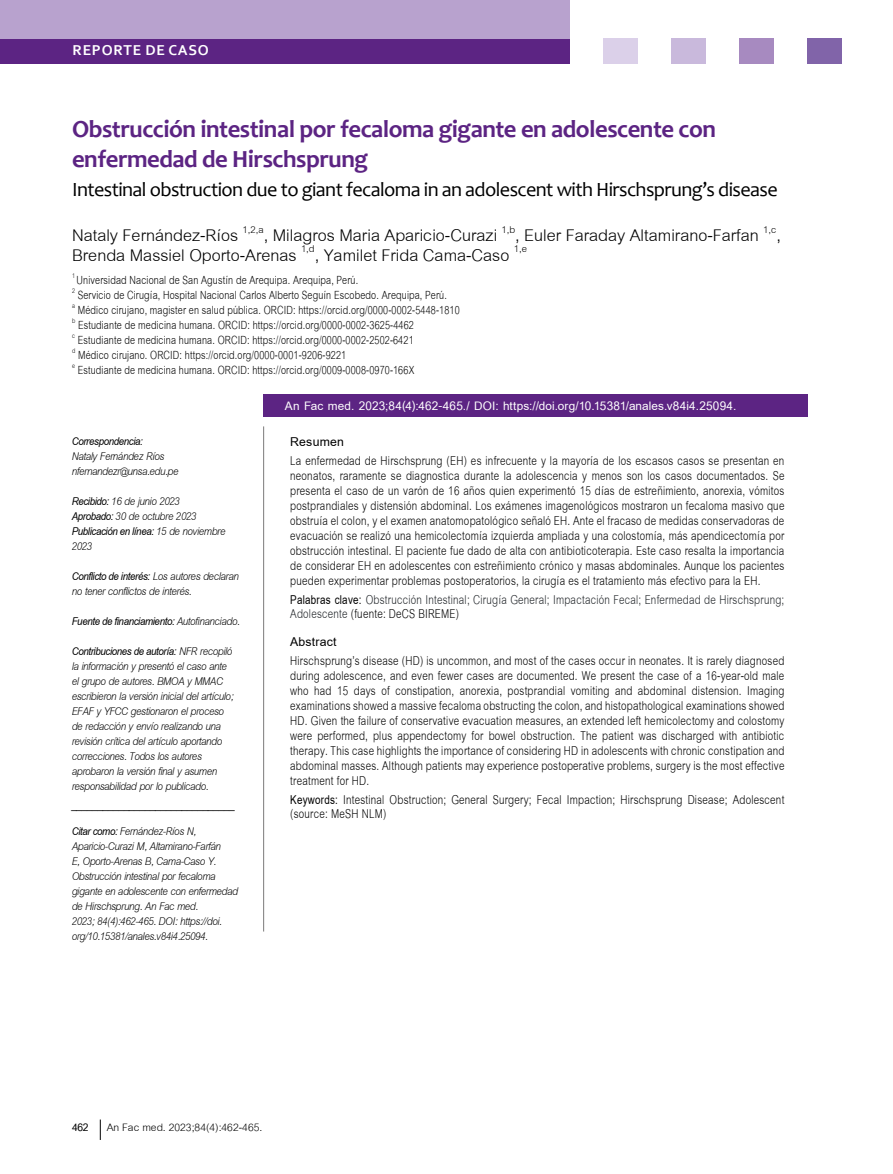
<style>
.page{position:relative;width:893px;height:1174px;background:#fff}
.page>*{position:absolute;margin:0;border:0;box-sizing:border-box;transform-origin:0 0}
.t1{font:24.75px/19.8px "Cordia UPC";color:#000}
.t2{font:700 24.75px/29.7px "Candara";letter-spacing:-.02em;color:#5c2483}
.t3{font:20.25px "Candara";letter-spacing:-.03em;color:#000}
.t4{font:18.75px/15px "Cordia UPC";letter-spacing:.015em;color:#000;text-align:justify;scale:.8 1}
.t5{font:18.75px/14.2px "Cordia UPC";letter-spacing:.015em;color:#212529;scale:.8 1}
.t6{font:700 18.75px "Cordia UPC";letter-spacing:.01em;color:#000}
.t7{font:700 18px "Cordia UPC";letter-spacing:.005em;color:#fff}
.t8{font:17.25px/15px "Cordia UPC";letter-spacing:.01em;color:#000;scale:.8 1}
.t9{font:italic 16.5px/15px "Cordia UPC";letter-spacing:-.025em;color:#000;scale:.9 1}
.t10{font:italic 700 16.5px/30px "Cordia UPC";letter-spacing:-.025em;color:#000;scale:.9 1}
.t11{font:15.75px "Cordia UPC";color:#000}
.t12{font:700 15px "Corbel";letter-spacing:.05em;color:#fff}
.s1{font-weight:700}
.s2{font-weight:400}
.s3{font-weight:700;color:#000}
.s4{color:#000}
</style>
<div class="page">
<div style="left:808px;top:38px;width:34px;height:26px;background:#8164a9"></div>
<div style="left:604px;top:38px;width:34px;height:26px;background:#dbd0e9"></div>
<div style="left:672px;top:38px;width:34px;height:26px;background:#c9b9dc"></div>
<div style="left:740px;top:38px;width:34px;height:26px;background:#a78ac0"></div>
<div style="left:0;top:38px;width:570px;height:26px;background:#5c2483"></div>
<div style="left:0;top:0;width:570px;height:38px;background:#b8a2ce"></div>
<svg style="left:100px;top:1119px;width:1px;height:21px"></svg>
<div style="left:264px;top:394px;width:544px;height:23px;background:#5c2483"></div>
<hr style="left:263px;top:426px;width:1px;height:505px;background:#7c7b7b">
<p class="t12" style="left:73px;top:41px;width:138px">REPORTE DE CASO</p>
<h1 class="t2" style="left:72px;top:114px;width:645px">Obstrucción intestinal por fecaloma gigante en adolescente con enfermedad de Hirschsprung</h1>
<p class="t3" style="left:72px;top:177px;width:707px">Intestinal obstruction due to giant fecaloma in an adolescent with Hirschsprung’s disease</p>
<h1 class="t1" style="left:72px;top:226px;width:710px">Nataly Fernández-Ríos <sup>1,2,a</sup>, Milagros Maria Aparicio-Curazi <sup>1,b</sup>, Euler Faraday Altamirano-Farfan <sup>1,c</sup>,<br>Brenda Massiel Oporto-Arenas <sup>1,d</sup>, Yamilet Frida Cama-Caso <sup>1,e</sup></h1>
<p class="t8" style="left:72px;top:273px;width:486px"><sup>1</sup> Universidad Nacional de San Agustín de Arequipa. Arequipa, Perú.<br><sup>2</sup> Servicio de Cirugía, Hospital Nacional Carlos Alberto Seguín Escobedo. Arequipa, Perú.<br><sup>a</sup> Médico cirujano, magister en salud pública. ORCID: https://orcid.org/0000-0002-5448-1810 <sup>b</sup> Estudiante de medicina humana. ORCID: https://orcid.org/0000-0002-3625-4462<br><sup>c</sup> Estudiante de medicina humana. ORCID: https://orcid.org/0000-0002-2502-6421<br><sup>d</sup> Médico cirujano. ORCID: https://orcid.org/0000-0001-9206-9221<br><sup>e</sup> Estudiante de medicina humana. ORCID: https://orcid.org/0009-0008-0970-166X</p>
<p class="t10" style="left:72px;top:426px;width:81px">Correspondencia:</p>
<p class="t9" style="left:72px;top:448px;width:120px">Nataly Fernández Ríos nfernandezr@unsa.edu.pe</p>
<p class="t9" style="left:72px;top:493px;width:172px"><span class="s1">Recibido:</span> 16 de junio 2023<br><span class="s1">Aprobado:</span> 30 de octubre 2023<br><span class="s1">Publicación en línea:</span> 15 de noviembre<br>2023</p>
<p class="t9" style="left:72px;top:568px;width:187px"><span class="s1">Conflicto de interés:</span> Los autores declaran no tener conflictos de interés.</p>
<p class="t10" style="left:72px;top:606px;width:188px">Fuente de financiamiento: <span class="s2">Autofinanciado.<br></span>Contribuciones de autoría: <span class="s2">NFR recopiló</span></p>
<p class="t9" style="left:72px;top:658px;width:181px">la información y presentó el caso ante el grupo de autores. BMOA y MMAC escribieron la versión inicial del artículo; EFAF y YFCC gestionaron el proceso de redacción y envío realizando una revisión crítica del artículo aportando correcciones. Todos los autores aprobaron la versión final y asumen responsabilidad por lo publicado.</p>
<p class="t10" style="left:72px;top:793px;width:183px;line-height:25.5px">_______________________________<br>Citar como: <span class="s2">Fernández-Ríos N,</span></p>
<p class="t9" style="left:72px;top:838px;width:186px">Aparicio-Curazi M, Altamirano-Farfán<br>E, Oporto-Arenas B, Cama-Caso Y.<br>Obstrucción intestinal por fecaloma gigante en adolescente con enfermedad de Hirschsprung. An Fac med.<br>2023; 84(4):462-465. DOI: https://doi. org/10.15381/anales.v84i4.25094.</p>
<p class="t7" style="left:285px;top:394px;width:453px">An Fac med. 2023;84(4):462-465./ DOI: https://doi.org/10.15381/anales.v84i4.25094.</p>
<p class="t6" style="left:290px;top:430px;width:55px">Resumen</p>
<p class="t4" style="left:290px;top:453px;width:619px">La enfermedad de Hirschsprung (EH) es infrecuente y la mayoría de los escasos casos se presentan en neonatos, raramente se diagnostica durante la adolescencia y menos son los casos documentados. Se presenta el caso de un varón de 16 años quien experimentó 15 días de estreñimiento, anorexia, vómitos postprandiales y distensión abdominal. Los exámenes imagenológicos mostraron un fecaloma masivo que obstruía el colon, y el examen anatomopatológico señaló EH. Ante el fracaso de medidas conservadoras de evacuación se realizó una hemicolectomía izquierda ampliada y una colostomía, más apendicectomía por obstrucción intestinal. El paciente fue dado de alta con antibioticoterapia. Este caso resalta la importancia de considerar EH en adolescentes con estreñimiento crónico y masas abdominales. Aunque los pacientes pueden experimentar problemas postoperatorios, la cirugía es el tratamiento más efectivo para la EH.</p>
<p class="t5" style="left:290px;top:593px;width:619px"><span class="s3">Palabras clave:</span> Obstrucción Intestinal; Cirugía General; Impactación Fecal; Enfermedad de Hirschsprung;<br>Adolescente <span class="s4">(fuente: DeCS BIREME)</span></p>
<p class="t6" style="left:290px;top:630px;width:48px">Abstract</p>
<p class="t4" style="left:290px;top:654px;width:619px">Hirschsprung’s disease (HD) is uncommon, and most of the cases occur in neonates. It is rarely diagnosed during adolescence, and even fewer cases are documented. We present the case of a 16-year-old male who had 15 days of constipation, anorexia, postprandial vomiting and abdominal distension. Imaging examinations showed a massive fecaloma obstructing the colon, and histopathological examinations showed HD. Given the failure of conservative evacuation measures, an extended left hemicolectomy and colostomy were performed, plus appendectomy for bowel obstruction. The patient was discharged with antibiotic therapy. This case highlights the importance of considering HD in adolescents with chronic constipation and abdominal masses. Although patients may experience postoperative problems, surgery is the most effective treatment for HD.</p>
<p class="t4" style="left:290px;top:793px;width:619px;line-height:14.2px"><span class="s1">Keywords:</span> Intestinal Obstruction; General Surgery; Fecal Impaction; Hirschsprung Disease; Adolescent (source: MeSH NLM)</p>
<p class="t11" style="left:72px;top:1117px;width:192px"><span class="s1">462</span> An Fac med. 2023;84(4):462-465.</p>
</div>
